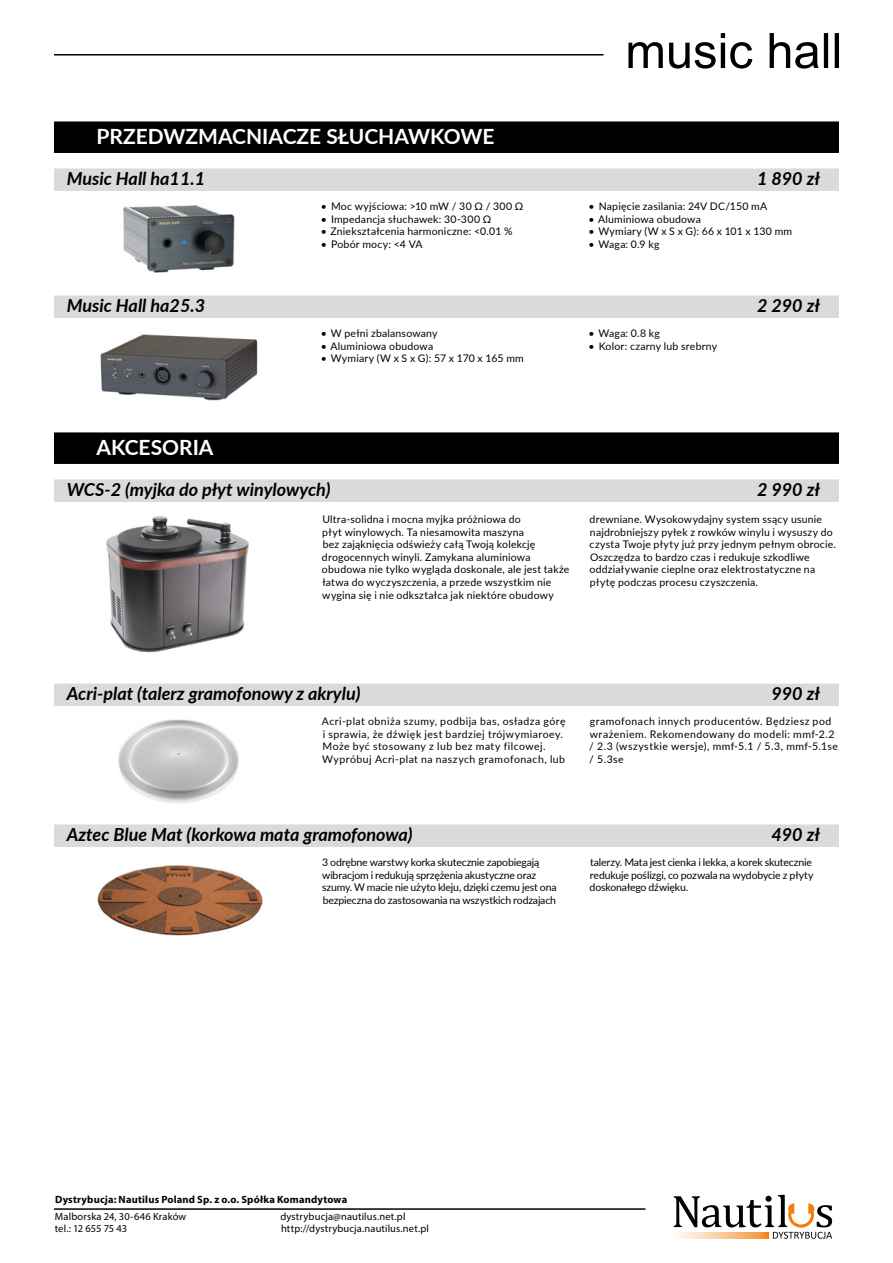
<style>
.page{position:relative;width:893px;height:1263px;background:#fff}
.page>*{position:absolute;margin:0;border:0;box-sizing:border-box;transform-origin:0 0}
.t1{font:700 21px "Lato";color:#fff}
.t2{font:italic 700 18px "Lato";color:#000}
.t3{font:10.5px/12.6px "Lato";letter-spacing:.02em;color:#000}
.t4{font:10.5px/12.6px "Lato";letter-spacing:.045em;color:#000}
.t5{font:10.5px/12.6px "Lato";letter-spacing:-.015em;color:#000}
.t6{font:10.5px/12.6px "Myriad Pro";letter-spacing:.01em;color:#000}
.t7{font:700 10.5px "Myriad Pro";letter-spacing:.02em;color:#000}
</style>
<div class="page">
<svg style="left:674px;top:1195px;width:158px;height:44px"></svg>
<svg style="left:674px;top:1232px;width:95px;height:6px"></svg>
<hr style="left:54px;top:1208px;width:591px;height:2px;background:#000">
<hr style="left:54px;top:54px;width:550px;height:2px;background:#000">
<svg style="left:628px;top:33px;width:211px;height:36px"></svg>
<div style="left:54px;top:479px;width:785px;height:23px;background:#dadada"></div>
<div style="left:54px;top:683px;width:785px;height:23px;background:#dadada"></div>
<div style="left:54px;top:824px;width:785px;height:23px;background:#dadada"></div>
<img style="left:106px;top:516px;width:143px;height:137px">
<img style="left:118px;top:719px;width:121px;height:85px">
<img style="left:97px;top:865px;width:166px;height:71px">
<div style="left:54px;top:432px;width:785px;height:32px;background:#000"></div>
<div style="left:54px;top:168px;width:785px;height:23px;background:#dadada"></div>
<div style="left:54px;top:295px;width:785px;height:23px;background:#dadada"></div>
<img style="left:123px;top:204px;width:112px;height:69px">
<img style="left:100px;top:334px;width:158px;height:67px">
<div style="left:54px;top:121px;width:785px;height:32px;background:#000"></div>
<h1 class="t1" style="left:97px;top:121px;width:399px">PRZEDWZMACNIACZE SŁUCHAWKOWE</h1>
<h2 class="t2" style="left:67px;top:165px;width:140px">Music Hall ha11.1</h2>
<h2 class="t2" style="left:757px;top:165px;width:64px">1 890 zł</h2>
<p class="t3" style="left:321px;top:199px;width:204px">• Moc wyjściowa: &gt;10 mW / 30 Ω / 300 Ω</p>
<p class="t3" style="left:321px;top:212px;width:172px">• Impedancja słuchawek: 30-300 Ω</p>
<p class="t3" style="left:321px;top:225px;width:193px">• Zniekształcenia harmoniczne: &lt;0.01 %</p>
<p class="t3" style="left:321px;top:237px;width:103px">• Pobór mocy: &lt;4 VA</p>
<p class="t3" style="left:589px;top:199px;width:180px">• Napięcie zasilania: 24V DC/150 mA</p>
<p class="t3" style="left:589px;top:212px;width:114px">• Aluminiowa obudowa</p>
<p class="t3" style="left:589px;top:225px;width:205px">• Wymiary (W x S x G): 66 x 101 x 130 mm</p>
<p class="t3" style="left:589px;top:237px;width:73px">• Waga: 0.9 kg</p>
<h2 class="t2" style="left:67px;top:292px;width:140px">Music Hall ha25.3</h2>
<h2 class="t2" style="left:757px;top:292px;width:64px">2 290 zł</h2>
<h1 class="t1" style="left:97px;top:432px;width:118px">AKCESORIA</h1>
<p class="t3" style="left:321px;top:326px;width:118px">• W pełni zbalansowany</p>
<p class="t3" style="left:321px;top:339px;width:114px">• Aluminiowa obudowa</p>
<p class="t3" style="left:321px;top:352px;width:204px">• Wymiary (W x S x G): 57 x 170 x 165 mm</p>
<p class="t3" style="left:589px;top:326px;width:73px">• Waga: 0.8 kg</p>
<p class="t3" style="left:589px;top:339px;width:130px">• Kolor: czarny lub srebrny</p>
<h2 class="t2" style="left:67px;top:476px;width:265px">WCS-2 (myjka do płyt winylowych)</h2>
<h2 class="t2" style="left:757px;top:476px;width:64px">2 990 zł</h2>
<p class="t3" style="left:322px;top:512px;width:249px">Ultra-solidna i mocna myjka próżniowa do<br>płyt winylowych. Ta niesamowita maszyna<br>bez zająknięcia odświeży całą Twoją kolekcję drogocennych winyli. Zamykana aluminiowa obudowa nie tylko wygląda doskonale, ale jest także łatwa do wyczyszczenia, a przede wszystkim nie wygina się i nie odkształca jak niektóre obudowy</p>
<p class="t3" style="left:590px;top:512px;width:248px">drewniane. Wysokowydajny system ssący usunie najdrobniejszy pyłek z rowków winylu i wysuszy do czysta Twoje płyty już przy jednym pełnym obrocie.<br>Oszczędza to bardzo czas i redukuje szkodliwe oddziaływanie cieplne oraz elektrostatyczne na płytę podczas procesu czyszczenia.</p>
<h2 class="t2" style="left:67px;top:680px;width:295px">Acri-plat (talerz gramofonowy z akrylu)</h2>
<h2 class="t2" style="left:771px;top:680px;width:50px">990 zł</h2>
<p class="t4" style="left:322px;top:714px;width:245px">Acri-plat obniża szumy, podbija bas, osładza górę i sprawia, że dźwięk jest bardziej trójwymiaroey.<br>Może być stosowany z lub bez maty filcowej.<br>Wypróbuj Acri-plat na naszych gramofonach, lub</p>
<p class="t4" style="left:589px;top:714px;width:250px">gramofonach innych producentów. Będziesz pod wrażeniem. Rekomendowany do modeli: mmf-2.2 / 2.3 (wszystkie wersje), mmf-5.1 / 5.3, mmf-5.1se / 5.3se</p>
<h2 class="t2" style="left:67px;top:821px;width:347px">Aztec Blue Mat (korkowa mata gramofonowa)</h2>
<h2 class="t2" style="left:771px;top:821px;width:50px">490 zł</h2>
<p class="t5" style="left:322px;top:856px;width:236px">3 odrębne warstwy korka skutecznie zapobiegają wibracjom i redukują sprzężenia akustyczne oraz szumy. W macie nie użyto kleju, dzięki czemu jest ona bezpieczna do zastosowania na wszystkich rodzajach</p>
<p class="t5" style="left:590px;top:856px;width:225px">talerzy. Mata jest cienka i lekka, a korek skutecznie redukuje poślizgi, co pozwala na wydobycie z płyty doskonałego dźwięku.</p>
<p class="t7" style="left:55px;top:1192px;width:294px">Dystrybucja: Nautilus Poland Sp. z o.o. Spółka Komandytowa</p>
<p class="t6" style="left:55px;top:1209px;width:133px">Malborska 24, 30-646 Kraków tel.: 12 655 75 43</p>
<p class="t6" style="left:280px;top:1209px;width:150px">dystrybucja@nautilus.net.pl http://dystrybucja.nautilus.net.pl</p>
</div>
